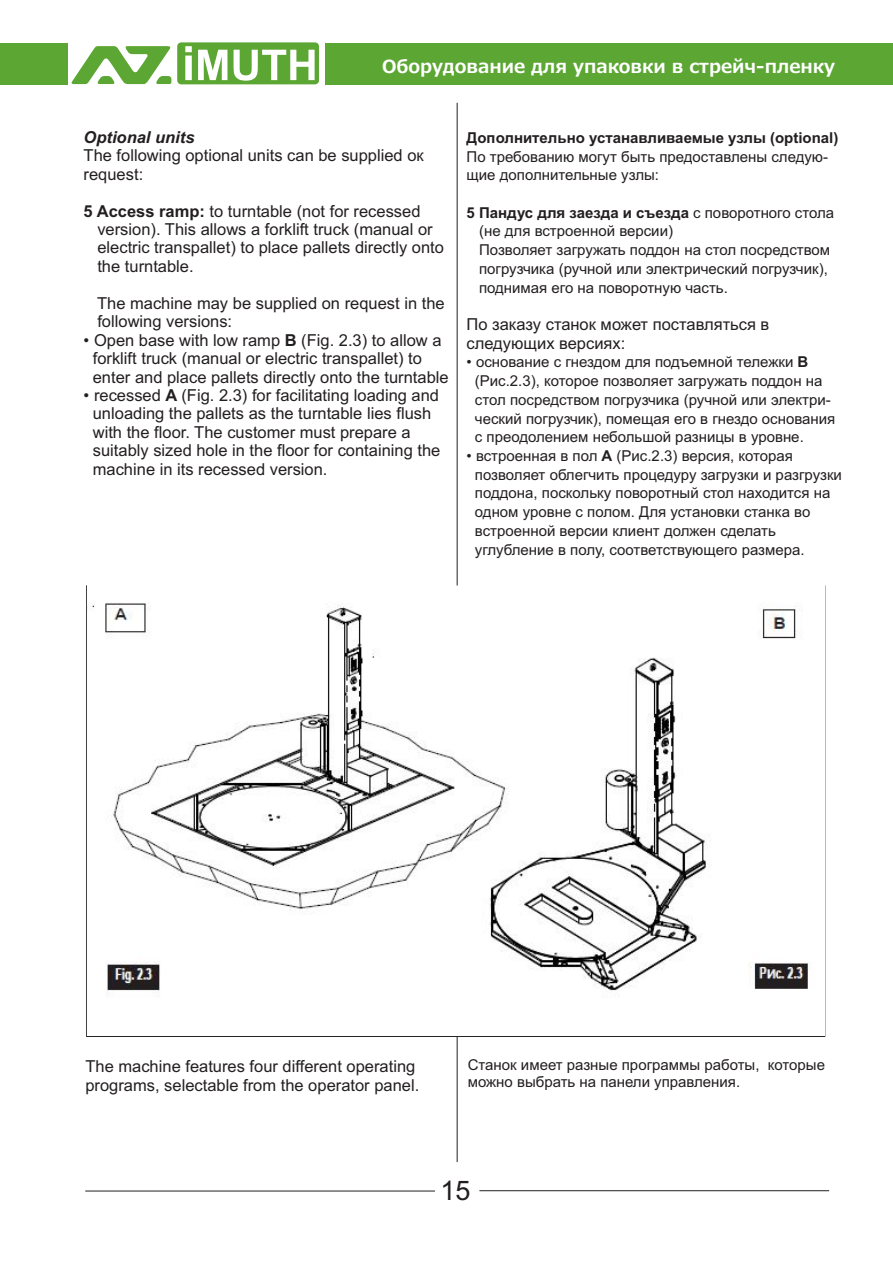
<style>
.page{position:relative;width:893px;height:1263px;background:#fff}
.page>*{position:absolute;margin:0;border:0;box-sizing:border-box;transform-origin:0 0}
.t1{font:27px "Arial";color:#231f20}
.t2{font:700 18px "Meiryo";color:#fff}
.t3{font:16.5px/18.5px "Arial";color:#231f20}
.t4{font:italic 700 16.5px "Arial";color:#231f20}
.t5{font:15px/18.8px "Arial";color:#231f20}
.t6{font:700 15px "Arial";color:#231f20}
.s1{font-weight:700}
</style>
<div class="page">
<svg style="left:71px;top:42px;width:248px;height:42px"></svg>
<div style="left:0;top:43px;width:67px;height:41px;background:#5ca633"></div>
<div style="left:325px;top:43px;width:568px;height:41px;background:#5ca633"></div>
<hr style="left:85px;top:1190px;width:350px;height:1px;background:#231f20">
<hr style="left:479px;top:1190px;width:350px;height:1px;background:#231f20">
<img style="left:87px;top:585px;width:721px;height:412px">
<hr style="left:457px;top:103px;width:1px;height:482px;background:#231f20">
<hr style="left:457px;top:1036px;width:1px;height:126px;background:#231f20">
<p class="t2" style="left:382px;top:57px;width:455px">Оборудование для упаковки в стрейч-пленку</p>
<p class="t4" style="left:84px;top:131px;width:112px">Optional units</p>
<p class="t3" style="left:84px;top:148px;width:342px">The following optional units can be supplied oк request:</p>
<p class="t3" style="left:97px;top:203px;width:348px;text-indent:-14px"><span class="s1">5 Access ramp:</span> to turntable (not for recessed version). This allows a forklift truck (manual or electric transpallet) to place pallets directly onto the turntable.</p>
<p class="t3" style="left:97px;top:295px;width:349px">The machine may be supplied on request in the following versions:</p>
<p class="t3" style="left:93px;top:332px;width:357px;text-indent:-9px">• Open base with low ramp <span class="s1">B</span> (Fig. 2.3) to allow a forklift truck (manual or electric transpallet) to enter and place pallets directly onto the turntable</p>
<p class="t3" style="left:93px;top:387px;width:349px;text-indent:-9px">• recessed <span class="s1">A</span> (Fig. 2.3) for facilitating loading and unloading the pallets as the turntable lies flush with the floor. The customer must prepare a suitably sized hole in the floor for containing the machine in its recessed version.</p>
<p class="t6" style="left:467px;top:132px;width:373px">Дополнительно устанавливаемые узлы (optional)</p>
<p class="t5" style="left:467px;top:148px;width:363px">По требованию могут быть предоставлены следую&shy;щие дополнительные узлы:</p>
<p class="t5" style="left:479px;top:204px;width:357px;text-indent:-13px"><span class="s1">5 Пандус для заезда и съезда</span> с поворотного стола (не для встроенной версии)<br>Позволяет загружать поддон на стол посредством погрузчика (ручной или электрический погрузчик), поднимая его на поворотную часть.</p>
<p class="t3" style="left:467px;top:316px;width:304px">По заказу станок может поставляться в следующих версиях:</p>
<p class="t5" style="left:475px;top:354px;width:362px;text-indent:-8px">• основание с гнездом для подъемной тележки <span class="s1">В </span>(Рис.2.3), которое позволяет загружать поддон на стол посредством погрузчика (ручной или электри&shy;ческий погрузчик), помещая его в гнездо основания с преодолением небольшой разницы в уровне.</p>
<p class="t5" style="left:475px;top:448px;width:369px;text-indent:-8px">• встроенная в пол <span class="s1">А</span> (Рис.2.3) версия, которая позволяет облегчить процедуру загрузки и разгрузки поддона, поскольку поворотный стол находится на одном уровне с полом. Для установки станка во встроенной версии клиент должен сделать углубление в полу, соответствующего размера.</p>
<p class="t3" style="left:85px;top:1059px;width:335px">The machine features four different operating programs, selectable from the operator panel.</p>
<p class="t5" style="left:468px;top:1058px;width:359px;line-height:16.8px">Станок имеет разные программы работы, которые можно выбрать на панели управления.</p>
<h1 class="t1" style="left:441px;top:1181px;width:32px">15</h1>
</div>
